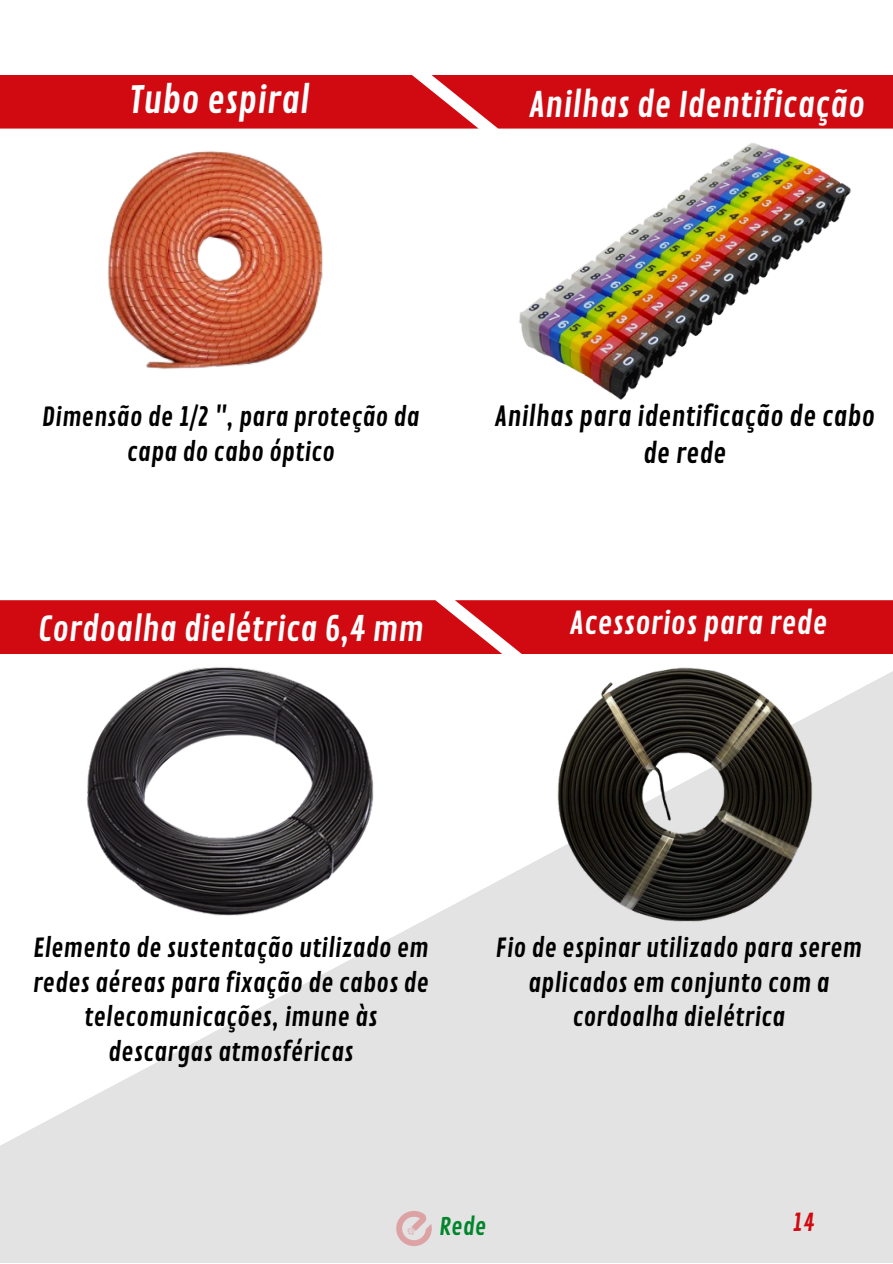
<style>
.page{position:relative;width:893px;height:1264px;background:#fff}
.page>*{position:absolute;margin:0;border:0;box-sizing:border-box;transform-origin:0 0}
.t1{font:36.6px "Contrail One";color:#fff}
.t2{font:34.5px "Contrail One";color:#fff}
.t3{font:33.6px "Contrail One";color:#fff}
.t4{font:30.9px "Contrail One";color:#fff}
.t5{font:27px/37px "Contrail One";color:#000;text-align:center}
.t6{font:25.5px/34.8px "Contrail One";color:#000;text-align:center}
.t7{font:23.7px "Contrail One";color:#00852b}
.t8{font:23.7px "Contrail One";color:#d10a11}
</style>
<div class="page">
<svg style="left:0;top:672px;width:892px;height:590px;fill:#e3e3e3"></svg>
<div style="left:0;top:75px;width:892px;height:54px;background:#d10a11"></div>
<div style="left:0;top:600px;width:892px;height:54px;background:#d10a11"></div>
<img style="left:373px;top:1187px;width:82px;height:75px">
<img style="left:68px;top:106px;width:302px;height:263px">
<img style="left:80px;top:667px;width:302px;height:256px">
<img style="left:528px;top:637px;width:313px;height:313px">
<img style="left:519px;top:143px;width:332px;height:257px">
<p class="t1" style="left:129px;top:79px;width:182px">Tubo espiral</p>
<p class="t2" style="left:529px;top:84px;width:337px">Anilhas de Identificação</p>
<p class="t6" style="left:42px;top:400px;width:379px">Dimensão de 1/2 ", para proteção da capa do cabo óptico</p>
<p class="t5" style="left:494px;top:398px;width:382px">Anilhas para identificação de cabo de rede</p>
<p class="t3" style="left:38px;top:609px;width:387px">Cordoalha dielétrica 6,4 mm</p>
<p class="t4" style="left:569px;top:604px;width:259px">Acessorios para rede</p>
<p class="t6" style="left:33px;top:931px;width:398px">Elemento de sustentação utilizado em redes aéreas para fixação de cabos de telecomunicações, imune às descargas atmosféricas</p>
<p class="t6" style="left:495px;top:931px;width:368px">Fio de espinar utilizado para serem aplicados em conjunto com a cordoalha dielétrica</p>
<p class="t7" style="left:439px;top:1212px;width:48px">Rede</p>
<p class="t8" style="left:792px;top:1208px;width:24px">14</p>
</div>
